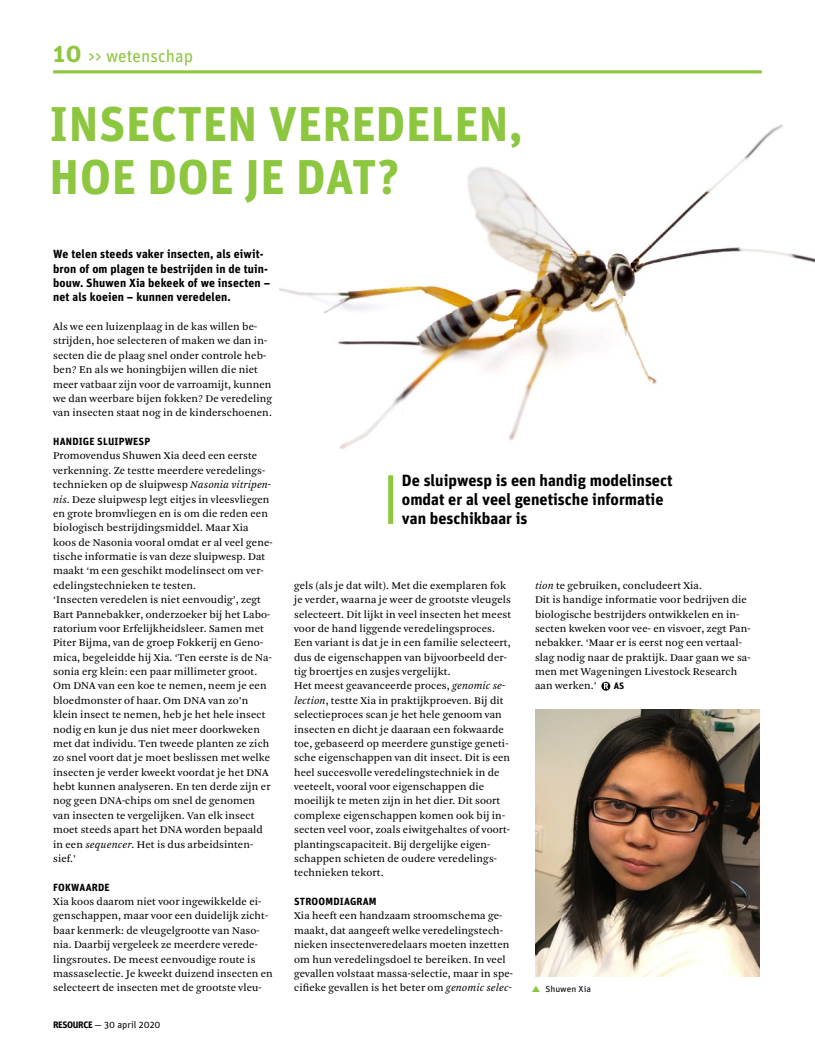
<style>
.page{position:relative;width:815px;height:1063px;background:#fff}
.page>*{position:absolute;margin:0;border:0;box-sizing:border-box;transform-origin:0 0}
.t1{font:700 48.75px/52.5px "Unit OT";letter-spacing:.01em;color:#8dc63f}
.t2{font:17.5px "Unit OT";color:#8dc63f}
.t3{font:700 16.25px/18.8px "Unit OT";color:#000}
.t4{font:700 11.88px/14.4px "Unit OT";letter-spacing:.01em;color:#000}
.t5{font:10.88px/14.4px "Arnhem Blond";letter-spacing:.01em;color:#000}
.t6{font:700 10.38px "Unit OT";letter-spacing:.02em;color:#000}
.t7{font:9.62px "Unit OT";color:#000}
.t8{font:700 9.38px "Unit OT";color:#000}
.t9{font:8.75px "Unit OT";color:#000;scale:1.07 1}
.s1{font-weight:700;font-size:25px}
.s2{font-style:italic}
.s3{font-weight:700;font-size:9.38px}
.s4{font-size:9.38px}
</style>
<div class="page">
<hr style="left:53px;top:70px;width:709px;height:3px;background:#8dc63f">
<img style="left:280px;top:124px;width:535px;height:400px">
<svg style="left:601px;top:682px;width:9px;height:9px"></svg>
<div style="left:388px;top:475px;width:5px;height:49px;background:#8dc63f"></div>
<img style="left:535px;top:710px;width:224px;height:267px">
<h2 class="t2" style="left:53px;top:46px;width:142px"><span class="s1">10</span> &gt;&gt; wetenschap</h2>
<h1 class="t1" style="left:50px;top:98px;width:475px">INSECTEN VEREDELEN,<br>HOE DOE JE DAT?</h1>
<p class="t4" style="left:53px;top:247px;width:219px">We telen steeds vaker insecten, als eiwit&shy;bron of om plagen te bestrijden in de tuin&shy;bouw. Shuwen Xia bekeek of we insecten – net als koeien – kunnen veredelen.</p>
<p class="t5" style="left:53px;top:320px;width:220px">Als we een luizenplaag in de kas willen be&shy;strijden, hoe selecteren of maken we dan in&shy;secten die de plaag snel onder controle heb&shy;ben? En als we honingbijen willen die niet meer vatbaar zijn voor de varroamijt, kunnen we dan weerbare bijen fokken? De veredeling van insecten staat nog in de kinderschoenen.</p>
<p class="t6" style="left:53px;top:435px;width:99px">HANDIGE SLUIPWESP</p>
<p class="t5" style="left:53px;top:449px;width:221px">Promovendus Shuwen Xia deed een eerste verkenning. Ze testte meerdere veredelings&shy;technieken op de sluipwesp <span class="s2">Nasonia vitripen&shy;nis</span>. Deze sluipwesp legt eitjes in vleesvliegen en grote bromvliegen en is om die reden een biologisch bestrijdingsmiddel. Maar Xia koos de Nasonia vooral omdat er al veel gene&shy;tische informatie is van deze sluipwesp. Dat maakt ‘m een geschikt modelinsect om ver&shy;edelingstechnieken te testen.<br>‘Insecten veredelen is niet eenvoudig’, zegt Bart Pannebakker, onderzoeker bij het Labo&shy;ratorium voor Erfelijkheidsleer. Samen met Piter Bijma, van de groep Fokkerij en Geno&shy;mica, begeleidde hij Xia. ‘Ten eerste is de Na&shy;sonia erg klein: een paar millimeter groot.<br>Om DNA van een koe te nemen, neem je een bloedmonster of haar. Om DNA van zo’n klein insect te nemen, heb je het hele insect nodig en kun je dus niet meer doorkweken met dat individu. Ten tweede planten ze zich zo snel voort dat je moet beslissen met welke insecten je verder kweekt voordat je het DNA hebt kunnen analyseren. En ten derde zijn er nog geen DNA-chips om snel de genomen van insecten te vergelijken. Van elk insect moet steeds apart het DNA worden bepaald in een <span class="s2">sequencer</span>. Het is dus arbeidsinten&shy;sief.’</p>
<p class="t6" style="left:53px;top:881px;width:58px">FOKWAARDE</p>
<p class="t5" style="left:53px;top:895px;width:221px">Xia koos daarom niet voor ingewikkelde ei&shy;genschappen, maar voor een duidelijk zicht&shy;baar kenmerk: de vleugelgrootte van Naso&shy;nia. Daarbij vergeleek ze meerdere verede&shy;lingsroutes. De meest eenvoudige route is massaselectie. Je kweekt duizend insecten en selecteert de insecten met de grootste vleu-</p>
<p class="t7" style="left:53px;top:1019px;width:109px"><span class="s3">RESOURCE</span> <span class="s4">—</span> 30 april 2020</p>
<h3 class="t3" style="left:402px;top:471px;width:272px">De sluipwesp is een handig modelinsect omdat er al veel genetische informatie van beschikbaar is</h3>
<p class="t5" style="left:294px;top:578px;width:218px">gels (als je dat wilt). Met die exemplaren fok je verder, waarna je weer de grootste vleugels selecteert. Dit lijkt in veel insecten het meest voor de hand liggende veredelingsproces.<br>Een variant is dat je in een familie selecteert, dus de eigenschappen van bijvoorbeeld der&shy;tig broertjes en zusjes vergelijkt.<br>Het meest geavanceerde proces, <span class="s2">genomic se&shy;lection</span>, testte Xia in praktijkproeven. Bij dit selectieproces scan je het hele genoom van insecten en dicht je daaraan een fokwaarde toe, gebaseerd op meerdere gunstige geneti&shy;sche eigenschappen van dit insect. Dit is een heel succesvolle veredelingstechniek in de veeteelt, vooral voor eigenschappen die moeilijk te meten zijn in het dier. Dit soort complexe eigenschappen komen ook bij in&shy;secten veel voor, zoals eiwitgehaltes of voort&shy;plantingscapaciteit. Bij dergelijke eigen&shy;schappen schieten de oudere veredelings&shy;technieken tekort.</p>
<p class="t6" style="left:294px;top:895px;width:84px">STROOMDIAGRAM</p>
<p class="t5" style="left:294px;top:909px;width:220px">Xia heeft een handzaam stroomschema ge&shy;maakt, dat aangeeft welke veredelingstech&shy;nieken insectenveredelaars moeten inzetten om hun veredelingsdoel te bereiken. In veel gevallen volstaat massa-selectie, maar in spe&shy;cifieke gevallen is het beter om <span class="s2">genomic selec-</span></p>
<p class="t5" style="left:535px;top:578px;width:217px"><span class="s2">tion</span> te gebruiken, concludeert Xia.<br>Dit is handige informatie voor bedrijven die biologische bestrijders ontwikkelen en in&shy;secten kweken voor vee- en visvoer, zegt Pan&shy;nebakker. ‘Maar er is eerst nog een vertaal&shy;slag nodig naar de praktijk. Daar gaan we sa&shy;men met Wageningen Livestock Research aan werken.’</p>
<p class="t8" style="left:614px;top:680px;width:12px">AS</p>
<p class="t9" style="left:545px;top:983px;width:44px">Shuwen Xia</p>
</div>
